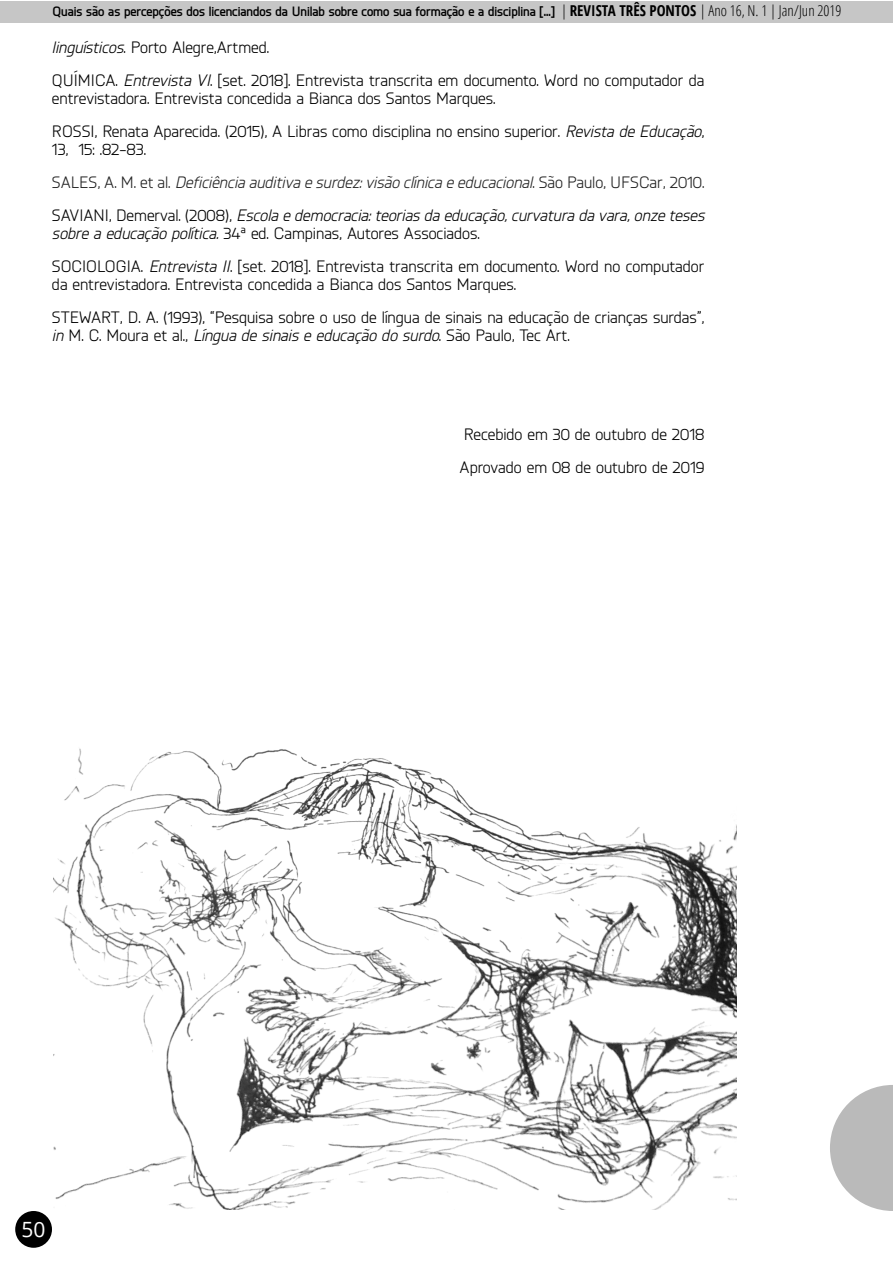
<style>
.page{position:relative;width:893px;height:1263px;background:#fff}
.page>*{position:absolute;margin:0;border:0;box-sizing:border-box;transform-origin:0 0}
.t1{font:21px "Open Sans";color:#fff}
.t2{font:16.5px/33px "Knul";color:#000}
.t3{font:italic 16.5px/33px "Knul";color:#000}
.t4{font:700 13.5px "Knul";color:#000}
.s1{font-family:"Open Sans";font-weight:300;font-stretch:condensed;font-size:15px}
.s2{font-family:"Open Sans";font-stretch:condensed;font-size:15px}
.s3{font-style:italic}
.s4{font-style:normal}
.s5{font-style:normal;color:#222}
.s6{color:#222}
</style>
<div class="page">
<div style="left:15px;top:1211px;width:37px;height:37px;background:#000;border-radius:50%"></div>
<svg style="left:830px;top:1085px;width:63px;height:126px"></svg>
<div style="left:0;top:1px;width:893px;height:21px;background:#c6c6c6"></div>
<img style="left:54px;top:748px;width:682px;height:461px">
<p class="t4" style="left:52px;top:2px;width:790px">Quais são as percepções dos licenciandos da Unilab sobre como sua formação e a disciplina [...] <span class="s1">|</span> <span class="s2">REVISTA TRÊS PONTOS</span> <span class="s1">| Ano 16, N. 1 | Jan/Jun 2019</span></p>
<p class="t2" style="left:52px;top:30px;width:654px"><span class="s3">linguísticos</span>. Porto Alegre,Artmed.<br>QUÍMICA. <span class="s3">Entrevista VI</span>. [set. 2018]. Entrevista transcrita em documento. Word no computador da</p>
<p class="t2" style="left:52px;top:81px;width:654px">entrevistadora. Entrevista concedida a Bianca dos Santos Marques.<br>ROSSI, Renata Aparecida. (2015), A Libras como disciplina no ensino superior. <span class="s3">Revista de Educação</span>,</p>
<p class="t3" style="left:52px;top:132px;width:654px"><span class="s4">13, 15: .82-83.<br></span><span class="s5">SALES, A. M. et al.</span> <span class="s6">Deficiência auditiva e surdez: visão clínica e educacional</span><span class="s5">. São Paulo, UFSCar, 2010.<br></span><span class="s4">SAVIANI, Demerval. (2008),</span> Escola e democracia: teorias da educação, curvatura da vara, onze teses</p>
<p class="t2" style="left:52px;top:216px;width:654px"><span class="s3">sobre a educação política.</span> 34ª ed. Campinas, Autores Associados.<br>SOCIOLOGIA. <span class="s3">Entrevista II</span>. [set. 2018]. Entrevista transcrita em documento. Word no computador</p>
<p class="t2" style="left:52px;top:267px;width:654px">da entrevistadora. Entrevista concedida a Bianca dos Santos Marques.<br>STEWART, D. A. (1993), “Pesquisa sobre o uso de língua de sinais na educação de crianças surdas”,</p>
<p class="t3" style="left:52px;top:318px;width:519px">in <span class="s4">M. C. Moura et al.,</span> Língua de sinais e educação do surdo<span class="s4">. São Paulo, Tec Art.</span></p>
<p class="t1" style="left:22px;top:1215px;width:26px">50</p>
<p class="t2" style="left:460px;top:417px;width:246px">Recebido em 30 de outubro de 2018<br>Aprovado em 08 de outubro de 2019</p>
</div>
